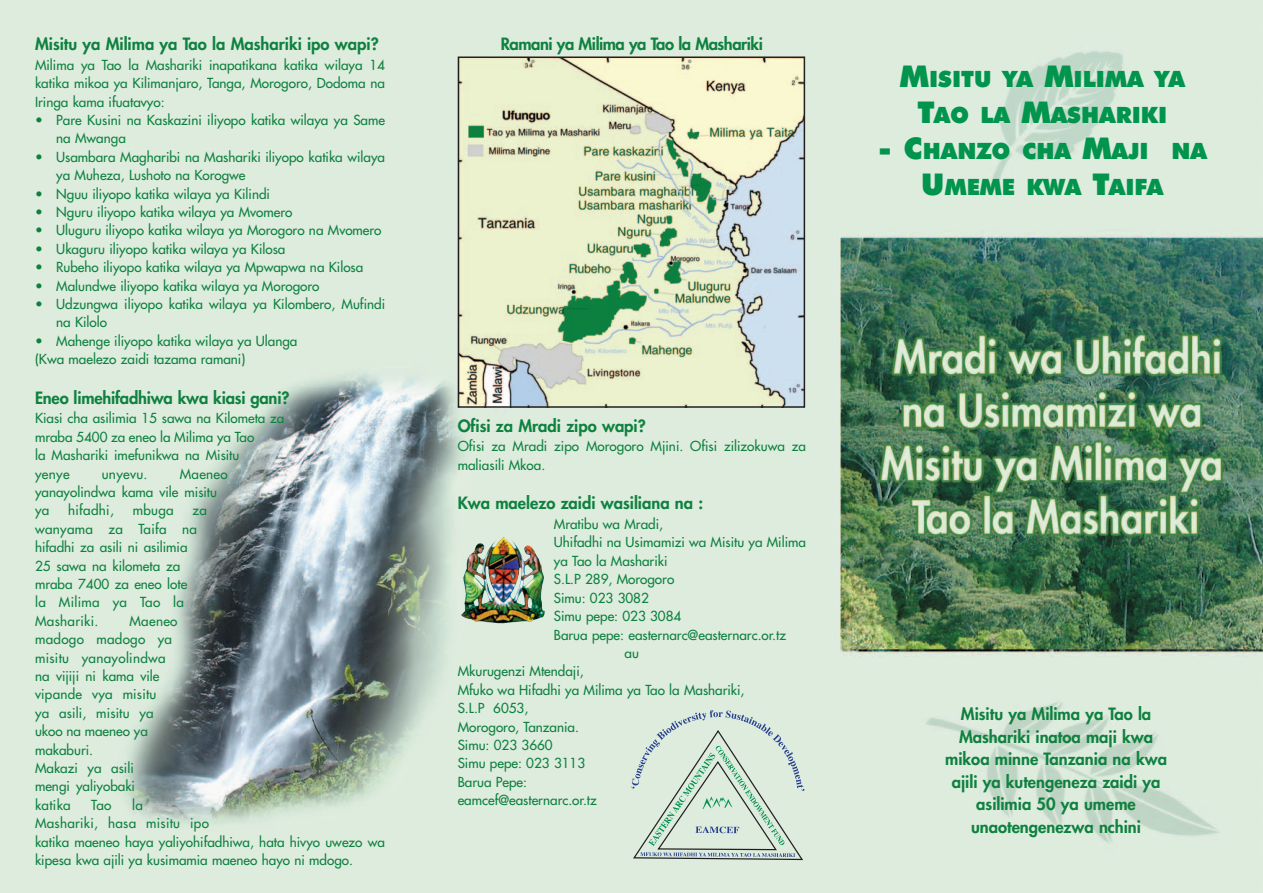
<style>
.page{position:relative;width:1263px;height:893px;background:#fff}
.page>*{position:absolute;margin:0;border:0;box-sizing:border-box;transform-origin:0 0}
.t1{font:900 22.5px/36px "Futura BT";color:#00944d;text-align:center}
.t2{font:800 16.5px/22.5px "Futura";color:#0e813f;text-align:center}
.t3{font:800 16.5px "Futura";letter-spacing:-.03em;color:#0e813f}
.t4{font:13.5px/18.5px "Futura";color:#0e813f}
.t5{font:13.5px "Futura";letter-spacing:.025em;color:#0e813f}
.s1{font-size:30px}
</style>
<div class="page">
<img style="left:0;top:0;width:1263px;height:893px">
<img style="left:461px;top:537px;width:84px;height:86px">
<svg style="left:631px;top:710px;width:173px;height:150px;background:#cbdbd0"></svg>
<img style="left:461px;top:59px;width:341px;height:346px">
<div style="left:458px;top:56px;width:347px;height:352px;border:2px solid #231f20"></div>
<p class="t2" style="left:35px;top:34px;width:345px">Misitu ya Milima ya Tao la Mashariki ipo wapi?</p>
<p class="t4" style="left:35px;top:56px;width:352px;text-align:justify">Milima ya Tao la Mashariki inapatikana katika wilaya 14 katika mikoa ya Kilimanjaro, Tanga, Morogoro, Dodoma na Iringa kama ifuatavyo:</p>
<p class="t4" style="left:56px;top:112px;width:330px;text-indent:-21px">• Pare Kusini na Kaskazini iliyopo katika wilaya ya Same na Mwanga</p>
<p class="t4" style="left:56px;top:148px;width:330px;text-indent:-21px">• Usambara Magharibi na Mashariki iliyopo katika wilaya ya Muheza, Lushoto na Korogwe</p>
<p class="t4" style="left:35px;top:185px;width:236px">• Nguu iliyopo katika wilaya ya Kilindi</p>
<p class="t4" style="left:35px;top:204px;width:259px">• Nguru iliyopo katika wilaya ya Mvomero</p>
<p class="t4" style="left:35px;top:222px;width:348px">• Uluguru iliyopo katika wilaya ya Morogoro na Mvomero</p>
<p class="t4" style="left:35px;top:240px;width:252px">• Ukaguru iliyopo katika wilaya ya Kilosa</p>
<p class="t4" style="left:35px;top:259px;width:330px">• Rubeho iliyopo katika wilaya ya Mpwapwa na Kilosa</p>
<p class="t4" style="left:35px;top:277px;width:286px">• Malundwe iliyopo katika wilaya ya Morogoro</p>
<p class="t4" style="left:56px;top:296px;width:330px;text-indent:-21px">• Udzungwa iliyopo katika wilaya ya Kilombero, Mufindi na Kilolo</p>
<p class="t4" style="left:35px;top:332px;width:264px">• Mahenge iliyopo katika wilaya ya Ulanga (Kwa maelezo zaidi tazama ramani)</p>
<p class="t2" style="left:35px;top:387px;width:256px">Eneo limehifadhiwa kwa kiasi gani?</p>
<p class="t4" style="left:35px;top:410px;width:251px">Kiasi cha asilimia 15 sawa na Kilometa za mraba 5400 za eneo la Milima ya Tao<br>la Mashariki imefunikwa na Misitu<br>yenye</p>
<p class="t4" style="left:35px;top:465px;width:194px;text-indent:145px">Maeneo yanayolindwa kama vile misitu ya</p>
<p class="t4" style="left:102px;top:465px;width:47px">unyevu.</p>
<p class="t5" style="left:68px;top:504px;width:47px">hifadhi,</p>
<p class="t4" style="left:133px;top:502px;width:43px">mbuga</p>
<p class="t4" style="left:35px;top:502px;width:173px;text-indent:157px">za wanyama za Taifa na hifadhi za asili ni asilimia<br>25 sawa na kilometa za mraba 7400 za eneo lote<br>la Milima ya Tao la<br>Mashariki.</p>
<p class="t4" style="left:35px;top:613px;width:144px;text-indent:94px">Maeneo madogo madogo ya misitu yanayolindwa na vijiji ni kama vile vipande vya misitu<br>ya asili, misitu ya ukoo na maeneo ya makaburi.<br>Makazi ya asili<br>mengi yaliyobaki<br>katika</p>
<p class="t4" style="left:35px;top:796px;width:351px;text-indent:97px">la<br>Mashariki, hasa misitu ipo<br>katika maeneo haya yaliyohifadhiwa, hata hivyo uwezo wa kipesa kwa ajili ya kusimamia maeneo hayo ni mdogo.</p>
<p class="t4" style="left:91px;top:796px;width:22px">Tao</p>
<p class="t3" style="left:501px;top:36px;width:263px">Ramani ya Milima ya Tao la Mashariki</p>
<p class="t2" style="left:458px;top:415px;width:190px">Ofisi za Mradi zipo wapi?</p>
<p class="t4" style="left:458px;top:438px;width:350px">Ofisi za Mradi zipo Morogoro Mjini. Ofisi zilizokuwa za maliasili Mkoa.</p>
<p class="t2" style="left:458px;top:493px;width:247px">Kwa maelezo zaidi wasiliana na :</p>
<p class="t4" style="left:554px;top:516px;width:111px">Mratibu wa Mradi,</p>
<p class="t4" style="left:554px;top:534px;width:254px">Uhifadhi na Usimamizi wa Misitu ya Milima</p>
<p class="t4" style="left:554px;top:553px;width:115px">ya Tao la Mashariki</p>
<p class="t4" style="left:554px;top:571px;width:122px">S.L.P 289, Morogoro</p>
<p class="t4" style="left:554px;top:589px;width:97px">Simu: 023 3082</p>
<p class="t4" style="left:554px;top:608px;width:129px">Simu pepe: 023 3084</p>
<p class="t4" style="left:554px;top:626px;width:234px">Barua pepe: easternarc@easternarc.or.tz</p>
<p class="t4" style="left:625px;top:645px;width:16px">au</p>
<p class="t4" style="left:458px;top:663px;width:127px">Mkurugenzi Mtendaji,</p>
<p class="t4" style="left:458px;top:681px;width:288px">Mfuko wa Hifadhi ya Milima ya Tao la Mashariki,</p>
<p class="t4" style="left:458px;top:700px;width:72px">S.L.P 6053,</p>
<p class="t4" style="left:458px;top:718px;width:123px">Morogoro, Tanzania.</p>
<p class="t4" style="left:458px;top:737px;width:97px">Simu: 023 3660</p>
<p class="t4" style="left:458px;top:755px;width:129px">Simu pepe: 023 3113</p>
<p class="t4" style="left:458px;top:773px;width:71px">Barua Pepe:</p>
<p class="t4" style="left:458px;top:792px;width:141px">eamcef@easternarc.or.tz</p>
<h1 class="t1" style="left:900px;top:63px;width:286px"><span class="s1">M</span>ISITU YA <span class="s1">M</span>ILIMA YA<br><span class="s1">T</span>AO LA <span class="s1">M</span>ASHARIKI</h1>
<h1 class="t1" style="left:878px;top:135px;width:331px"><span class="s1">- C</span>HANZO CHA <span class="s1">M</span>AJI NA<br><span class="s1">U</span>MEME KWA <span class="s1">T</span>AIFA</h1>
<p class="t2" style="left:945px;top:704px;width:223px">Misitu ya Milima ya Tao la<br>Mashariki inatoa maji kwa mikoa minne Tanzania na kwa ajili ya kutengeneza zaidi ya asilimia 50 ya umeme unaotengenezwa nchini</p>
</div>
